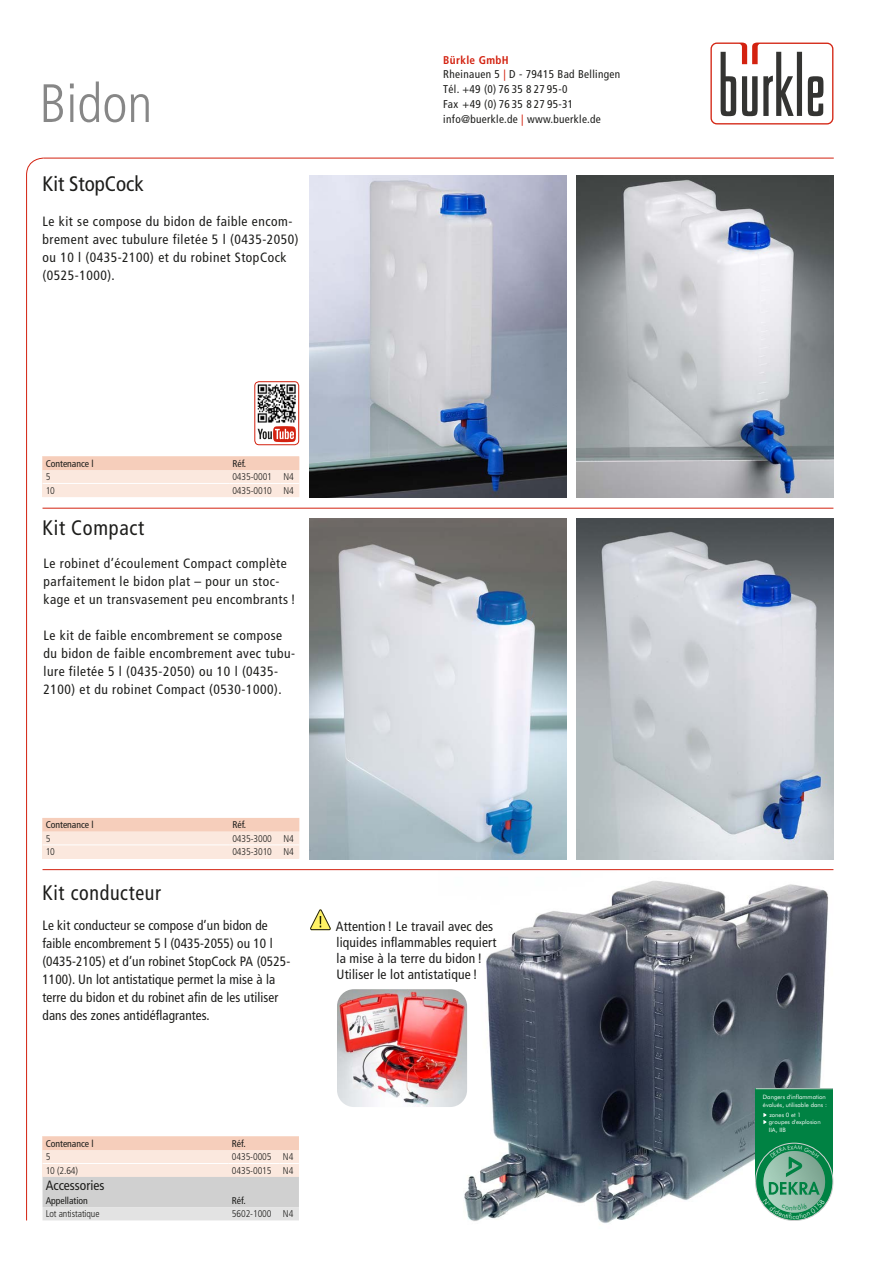
<style>
.page{position:relative;width:893px;height:1263px;background:#fff}
.page>*{position:absolute;margin:0;border:0;box-sizing:border-box;transform-origin:0 0}
.t1{font:300 condensed 54px "Frutiger";color:#878787}
.t2{font:condensed 21px "Frutiger";letter-spacing:.035em;color:#1d1d1b;scale:.95 1}
.t3{font:condensed 21px "Frutiger";color:#1d1d1b}
.t4{font:condensed 21px "Frutiger";letter-spacing:.035em;color:#1d1d1b}
.t5{font:condensed 13.5px/18px "Frutiger";letter-spacing:.04em;color:#1d1d1b}
.t6{font:condensed 13.5px/18px "Frutiger";letter-spacing:.01em;color:#1d1d1b}
.t7{font:condensed 13.5px/16.2px "Frutiger";letter-spacing:.015em;color:#1d1d1b}
.t8{font:condensed 13.5px "Frutiger";color:#1d1d1b}
.t9{font:condensed 11.25px/14.7px "Frutiger";letter-spacing:.03em;color:#1d1d1b}
.t10{font:300 condensed 9.75px "Frutiger";letter-spacing:-.01em;color:#1d1d1b}
.t11{font:condensed 9.75px "Frutiger";letter-spacing:-.005em;color:#1d1d1b}
.t12{font:6px/7.4px "Futura BT";color:#fff}
.s1{font-weight:700;color:#d32210}
.s2{color:#d32210}
</style>
<div class="page">
<svg style="left:710px;top:43px;width:123px;height:82px"></svg>
<hr style="left:44px;top:158px;width:790px;height:1px;background:#d32210">
<img style="left:310px;top:175px;width:256px;height:322px">
<img style="left:577px;top:175px;width:256px;height:322px">
<img style="left:310px;top:519px;width:256px;height:340px">
<img style="left:577px;top:519px;width:256px;height:340px">
<img style="left:438px;top:870px;width:396px;height:353px">
<img style="left:337px;top:989px;width:130px;height:118px">
<hr style="left:43px;top:508px;width:790px;height:1px;background:#d32210">
<hr style="left:43px;top:869px;width:790px;height:1px;background:#d32210">
<div style="left:756px;top:1088px;width:77px;height:93px;background:#008243"></div>
<div style="left:756px;top:1143px;width:77px;height:77px;background:#008243;border-radius:50%"></div>
<div style="left:755px;top:1143px;width:78px;height:78px;border:1px solid #d0d0d0;border-radius:50%"></div>
<hr style="left:756px;top:1088px;width:77px;height:1px;background:#d0d0d0">
<svg style="left:763px;top:1113px;width:3px;height:11px"></svg>
<svg style="left:310px;top:910px;width:21px;height:20px"></svg>
<svg style="left:26px;top:157px;width:273px;height:1064px"></svg>
<svg style="left:763px;top:1145px;width:62px;height:74px"></svg>
<h1 class="t1" style="left:39px;top:73px;width:115px">Bidon</h1>
<h2 class="t3" style="left:43px;top:172px;width:103px">Kit StopCock</h2>
<p class="t5" style="left:43px;top:212px;width:258px">Le kit se compose du bidon de faible encom&shy;brement avec tubulure filetée 5 l (0435-2050) ou 10 l (0435-2100) et du robinet StopCock (0525-1000).</p>
<p class="t9" style="left:443px;top:53px;width:178px"><span class="s1">Bürkle GmbH<br></span>Rheinauen 5 <span class="s2">|</span> D - 79415 Bad Bellingen<br>Tél. +49 (0) 76 35 8 27 95-0<br>Fax +49 (0) 76 35 8 27 95-31 info@buerkle.de <span class="s2">|</span> www.buerkle.de</p>
<p class="t11" style="left:46px;top:458px;width:49px">Contenance l</p>
<p class="t11" style="left:232px;top:458px;width:15px">Réf.</p>
<p class="t10" style="left:46px;top:471px;width:6px">5</p>
<p class="t10" style="left:232px;top:471px;width:63px">0435-0001 N4</p>
<p class="t10" style="left:46px;top:485px;width:11px">10</p>
<p class="t10" style="left:232px;top:485px;width:63px">0435-0010 N4</p>
<h2 class="t4" style="left:43px;top:515px;width:103px">Kit Compact</h2>
<p class="t5" style="left:44px;top:555px;width:253px">Le robinet d’écoulement Compact complète parfaitement le bidon plat – pour un stoc&shy;kage et un transvasement peu encombrants !</p>
<p class="t5" style="left:44px;top:627px;width:253px">Le kit de faible encombrement se compose du bidon de faible encombrement avec tubu&shy;lure filetée 5 l (0435-2050) ou 10 l (0435- 2100) et du robinet Compact (0530-1000).</p>
<p class="t11" style="left:46px;top:819px;width:49px">Contenance l</p>
<p class="t11" style="left:232px;top:819px;width:15px">Réf.</p>
<p class="t10" style="left:46px;top:833px;width:6px">5</p>
<p class="t10" style="left:232px;top:833px;width:63px">0435-3000 N4</p>
<p class="t10" style="left:46px;top:846px;width:11px">10</p>
<p class="t10" style="left:232px;top:846px;width:63px">0435-3010 N4</p>
<h2 class="t2" style="left:43px;top:880px;width:126px">Kit conducteur</h2>
<p class="t6" style="left:43px;top:917px;width:249px">Le kit conducteur se compose d’un bidon de faible encombrement 5 l (0435-2055) ou 10 l (0435-2105) et d’un robinet StopCock PA (0525- 1100). Un lot antistatique permet la mise à la terre du bidon et du robinet afin de les utiliser dans des zones antidéflagrantes.</p>
<p class="t7" style="left:336px;top:918px;width:162px">Attention ! Le travail avec des liquides inflammables requiert la mise à la terre du bidon !<br>Utiliser le lot antistatique !</p>
<p class="t11" style="left:46px;top:1138px;width:49px">Contenance l</p>
<p class="t11" style="left:232px;top:1138px;width:15px">Réf.</p>
<p class="t10" style="left:46px;top:1151px;width:6px">5</p>
<p class="t10" style="left:232px;top:1151px;width:63px">0435-0005 N4</p>
<p class="t10" style="left:46px;top:1165px;width:34px">10 (2.64)</p>
<p class="t10" style="left:232px;top:1165px;width:63px">0435-0015 N4</p>
<p class="t8" style="left:46px;top:1178px;width:60px">Accessories</p>
<p class="t11" style="left:46px;top:1195px;width:44px">Appellation</p>
<p class="t11" style="left:232px;top:1195px;width:15px">Réf.</p>
<p class="t10" style="left:46px;top:1208px;width:55px">Lot antistatique</p>
<p class="t10" style="left:232px;top:1208px;width:63px">5602-1000 N4</p>
<p class="t12" style="left:763px;top:1094px;width:65px">Dangers d'inflammation évalués, utilisable dans :</p>
<p class="t12" style="left:769px;top:1111px;width:53px">zones 0 et 1 groupes d'explosion<br>IIA, IIB</p>
</div>
